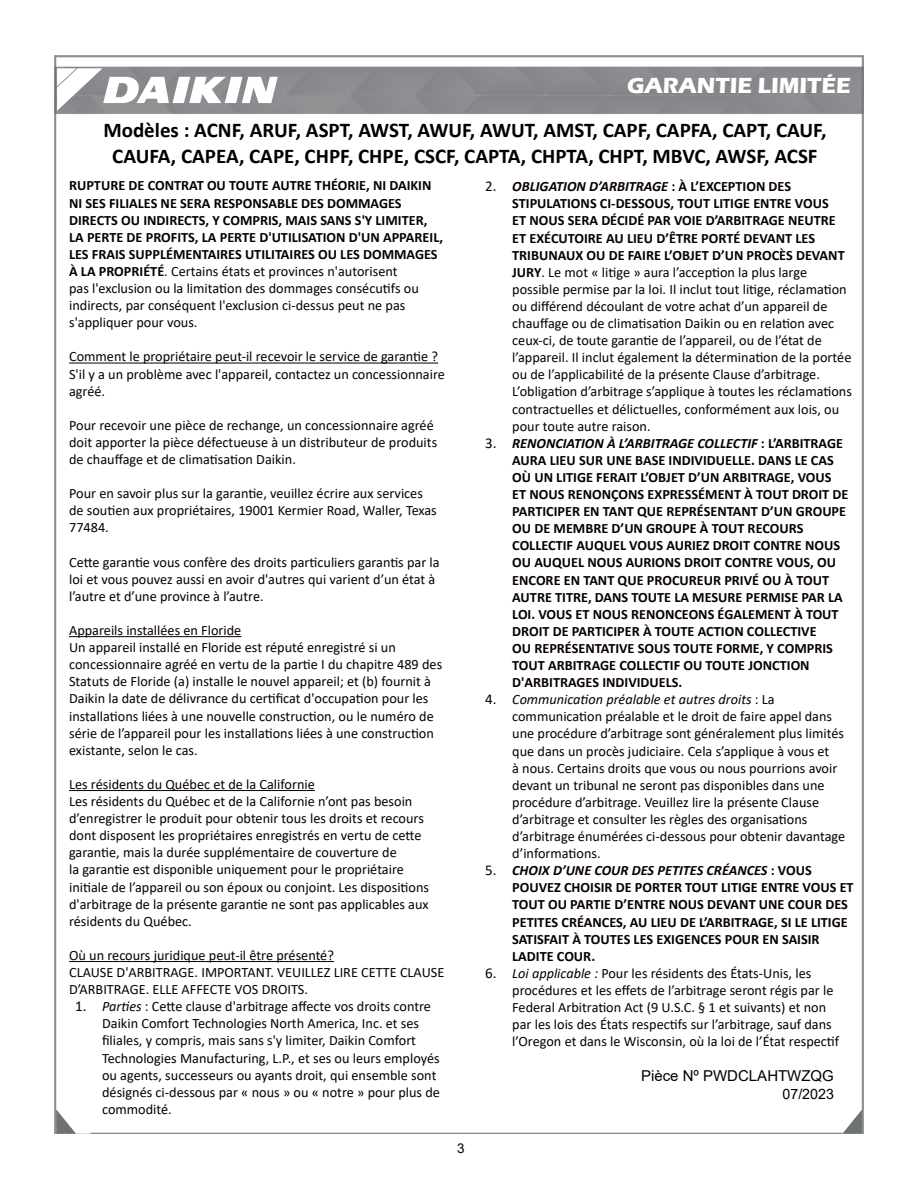
<style>
.page{position:relative;width:918px;height:1188px;background:#fff}
.page>*{position:absolute;margin:0;border:0;box-sizing:border-box;transform-origin:0 0}
.P_-_Paragraph_Style1{font:700 22.5px "Eras ITC";color:#fff}
.t1{font:700 21px/25.2px "Calibri";color:#000;text-align:center}
.t2{font:15px "Arial";color:#000}
.P_-_Alpha-Numeric_Li{font:14.25px/17.1px "Calibri";color:#090000}
.P_-_Paragraph_Style1-2{font:14.25px/17.1px "Calibri";color:#090000}
.P_-_Alpha-Numeric_Li-2{font:700 14.25px/17.1px "Calibri";color:#090000}
.P_-_Paragraph_Style1-3{font:700 14.25px/17.1px "Calibri";color:#090000}
.P_-_Paragraph_Style9{font:14.25px/17.1px "Calibri";color:#090000}
.P_-_Paragraph_Style8{font:14.25px/17.1px "Calibri";color:#090000}
.t3{font:14.25px "Arial";color:#000}
.t4{font:13.5px "Arial";color:#000}
.s1{font-weight:400}
.s2{font-size:15px}
.s3{font-style:italic}
.s4{font-weight:700;font-style:italic}
.s5{font-weight:700}
.s6{font-weight:400;font-size:15px}
</style>
<div class="page">
<img style="left:55px;top:56px;width:809px;height:1078px">
<hr style="left:69px;top:363px;width:369px;height:1px;background:#090000">
<hr style="left:69px;top:636px;width:172px;height:1px;background:#090000">
<hr style="left:69px;top:790px;width:246px;height:1px;background:#090000">
<hr style="left:69px;top:961px;width:265px;height:1px;background:#090000">
<p class="P_-_Paragraph_Style1" style="left:627px;top:72px;width:226px">GARANTIE LIMITÉE</p>
<h2 class="t1" style="left:103px;top:118px;width:725px">Modèles : ACNF, ARUF, ASPT, AWST, AWUF, AWUT, AMST, CAPF, CAPFA, CAPT, CAUF,<br>CAUFA, CAPEA, CAPE, CHPF, CHPE, CSCF, CAPTA, CHPTA, CHPT, MBVC, AWSF, ACSF</h2>
<p class="P_-_Paragraph_Style1-3" style="left:69px;top:177px;width:376px">RUPTURE DE CONTRAT OU TOUTE AUTRE THÉORIE, NI DAIKIN NI SES FILIALES NE SERA RESPONSABLE DES DOMMAGES DIRECTS OU INDIRECTS, Y COMPRIS, MAIS SANS S'Y LIMITER, LA PERTE DE PROFITS, LA PERTE D'UTILISATION D'UN APPAREIL, LES FRAIS SUPPLÉMENTAIRES UTILITAIRES OU LES DOMMAGES À LA PROPRIÉTÉ<span class="s1">. Certains états et provinces n'autorisent<br>pas l'exclusion ou la limitation des dommages consécutifs ou indirects, par conséquent l'exclusion ci-dessus peut ne pas s'appliquer pour vous.</span></p>
<p class="P_-_Paragraph_Style1-2" style="left:69px;top:348px;width:371px">Comment le propriétaire peut-il recevoir le service de garantie ?</p>
<p class="P_-_Paragraph_Style8" style="left:69px;top:365px;width:377px">S'il y a un problème avec l'appareil, contactez un concessionnaire agréé.</p>
<p class="P_-_Paragraph_Style9" style="left:69px;top:416px;width:370px">Pour recevoir une pièce de rechange, un concessionnaire agréé doit apporter la pièce défectueuse à un distributeur de produits de chauffage et de climatisation Daikin.</p>
<p class="P_-_Paragraph_Style1-2" style="left:69px;top:485px;width:369px">Pour en savoir plus sur la garantie, veuillez écrire aux services de soutien aux propriétaires, 19001 Kermier Road, Waller, Texas<br>77484.</p>
<p class="P_-_Paragraph_Style1-2" style="left:69px;top:553px;width:372px">Cette garantie vous confère des droits particuliers garantis par la loi et vous pouvez aussi en avoir d'autres qui varient d’un état à l’autre et d’une province à l’autre.</p>
<p class="P_-_Paragraph_Style1-2" style="left:69px;top:621px;width:174px">Appareils installées en Floride</p>
<p class="P_-_Paragraph_Style1-2" style="left:69px;top:638px;width:375px">Un appareil installé en Floride est réputé enregistré si un concessionnaire agréé en vertu de la partie I du chapitre 489 des Statuts de Floride (a) installe le nouvel appareil; et (b) fournit à Daikin la date de délivrance du certificat d'occupation pour les installations liées à une nouvelle construction, ou le numéro de série de l’appareil pour les installations liées à une construction existante, selon le cas.</p>
<p class="P_-_Paragraph_Style1-2" style="left:69px;top:775px;width:247px">Les résidents du Québec et de la Californie</p>
<p class="P_-_Paragraph_Style1-2" style="left:69px;top:792px;width:361px">Les résidents du Québec et de la Californie n’ont pas besoin d’enregistrer le produit pour obtenir tous les droits et recours dont disposent les propriétaires enregistrés en vertu de cette garantie, mais la durée supplémentaire de couverture de<br>la garantie est disponible uniquement pour le propriétaire initiale de l’appareil ou son époux ou conjoint. Les dispositions d'arbitrage de la présente garantie ne sont pas applicables aux résidents du Québec.</p>
<p class="P_-_Paragraph_Style1-2" style="left:69px;top:946px;width:266px">Où un recours juridique peut-il être présenté?</p>
<p class="P_-_Paragraph_Style1-2" style="left:69px;top:963px;width:377px">CLAUSE D'ARBITRAGE. IMPORTANT. VEUILLEZ LIRE CETTE CLAUSE<br>D’ARBITRAGE. ELLE AFFECTE VOS DROITS.</p>
<p class="P_-_Alpha-Numeric_Li" style="left:102px;top:998px;width:339px;text-indent:-27px"><span class="s2">1.</span> <span class="s3">Parties</span> : Cette clause d'arbitrage affecte vos droits contre Daikin Comfort Technologies North America, Inc. et ses filiales, y compris, mais sans s'y limiter, Daikin Comfort Technologies Manufacturing, L.P., et ses ou leurs employés ou agents, successeurs ou ayants droit, qui ensemble sont désignés ci-dessous par « nous » ou « notre » pour plus de commodité.</p>
<p class="t4" style="left:457px;top:1139px;width:9px">3</p>
<p class="P_-_Alpha-Numeric_Li" style="left:512px;top:178px;width:341px;text-indent:-27px"><span class="s2">2.</span> <span class="s4">OBLIGATION D’ARBITRAGE</span> <span class="s5">: À L’EXCEPTION DES STIPULATIONS CI-DESSOUS, TOUT LITIGE ENTRE VOUS<br>ET NOUS SERA DÉCIDÉ PAR VOIE D’ARBITRAGE NEUTRE ET EXÉCUTOIRE AU LIEU D’ÊTRE PORTÉ DEVANT LES TRIBUNAUX OU DE FAIRE L’OBJET D’UN PROCÈS DEVANT JURY</span>. Le mot « litige » aura l’acception la plus large possible permise par la loi. Il inclut tout litige, réclamation ou différend découlant de votre achat d’un appareil de chauffage ou de climatisation Daikin ou en relation avec ceux-ci, de toute garantie de l’appareil, ou de l’état de l’appareil. Il inclut également la détermination de la portée ou de l’applicabilité de la présente Clause d’arbitrage.<br>L’obligation d’arbitrage s’applique à toutes les réclamations contractuelles et délictuelles, conformément aux lois, ou pour toute autre raison.</p>
<p class="P_-_Alpha-Numeric_Li-2" style="left:512px;top:434px;width:338px;text-indent:-27px"><span class="s6">3.</span> <span class="s3">RENONCIATION À L’ARBITRAGE COLLECTIF</span> : L’ARBITRAGE AURA LIEU SUR UNE BASE INDIVIDUELLE. DANS LE CAS OÙ UN LITIGE FERAIT L’OBJET D’UN ARBITRAGE, VOUS ET NOUS RENONÇONS EXPRESSÉMENT À TOUT DROIT DE PARTICIPER EN TANT QUE REPRÉSENTANT D’UN GROUPE OU DE MEMBRE D’UN GROUPE À TOUT RECOURS COLLECTIF AUQUEL VOUS AURIEZ DROIT CONTRE NOUS OU AUQUEL NOUS AURIONS DROIT CONTRE VOUS, OU ENCORE EN TANT QUE PROCUREUR PRIVÉ OU À TOUT AUTRE TITRE, DANS TOUTE LA MESURE PERMISE PAR LA LOI. VOUS ET NOUS RENONCEONS ÉGALEMENT À TOUT DROIT DE PARTICIPER À TOUTE ACTION COLLECTIVE<br>OU REPRÉSENTATIVE SOUS TOUTE FORME, Y COMPRIS TOUT ARBITRAGE COLLECTIF OU TOUTE JONCTION D'ARBITRAGES INDIVIDUELS.</p>
<p class="P_-_Alpha-Numeric_Li" style="left:512px;top:691px;width:335px;text-indent:-27px"><span class="s2">4.</span> <span class="s3">Communication préalable et autres droits</span> : La communication préalable et le droit de faire appel dans une procédure d’arbitrage sont généralement plus limités que dans un procès judiciaire. Cela s’applique à vous et<br>à nous. Certains droits que vous ou nous pourrions avoir devant un tribunal ne seront pas disponibles dans une procédure d’arbitrage. Veuillez lire la présente Clause d’arbitrage et consulter les règles des organisations d’arbitrage énumérées ci-dessous pour obtenir davantage d’informations.</p>
<p class="P_-_Alpha-Numeric_Li-2" style="left:512px;top:862px;width:343px;text-indent:-27px"><span class="s6">5.</span> <span class="s3">CHOIX D’UNE COUR DES PETITES CRÉANCES</span> : VOUS POUVEZ CHOISIR DE PORTER TOUT LITIGE ENTRE VOUS ET TOUT OU PARTIE D’ENTRE NOUS DEVANT UNE COUR DES PETITES CRÉANCES, AU LIEU DE L’ARBITRAGE, SI LE LITIGE SATISFAIT À TOUTES LES EXIGENCES POUR EN SAISIR LADITE COUR.</p>
<p class="P_-_Alpha-Numeric_Li" style="left:512px;top:964px;width:329px;text-indent:-27px"><span class="s2">6.</span> <span class="s3">Loi applicable :</span> Pour les résidents des États-Unis, les procédures et les effets de l’arbitrage seront régis par le Federal Arbitration Act (9 U.S.C. § 1 et suivants) et non par les lois des États respectifs sur l’arbitrage, sauf dans l’Oregon et dans le Wisconsin, où la loi de l’État respectif</p>
<p class="t2" style="left:641px;top:1066px;width:194px">Pièce Nº PWDCLAHTWZQG</p>
<p class="t3" style="left:782px;top:1084px;width:53px">07/2023</p>
</div>
